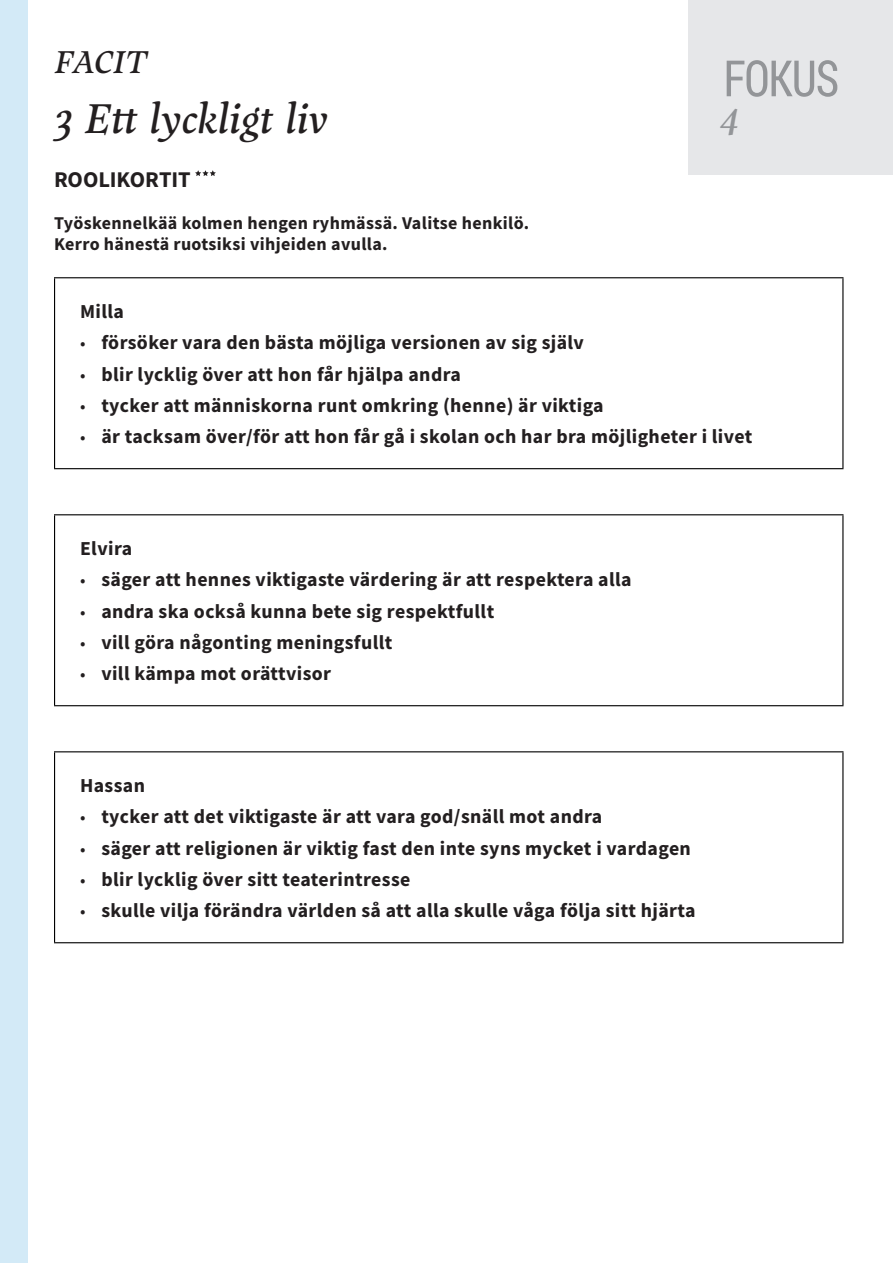
<style>
.page{position:relative;width:893px;height:1263px;background:#fff}
.page>*{position:absolute;margin:0;border:0;box-sizing:border-box;transform-origin:0 0}
.otsikko_kappaleen_m{font:italic 500 43.5px "Maecenas";color:#231f20}
.t1{font:italic 600 36px "Maecenas";color:#939598}
.facit_otsikko{font:italic 500 33px "Maecenas";letter-spacing:-.005em;color:#231f20}
.tehtävän_nimi{font:700 22.5px "Source Sans Pro";letter-spacing:-.005em;color:#231f20}
.leipis{font:700 19.8px "Source Sans Pro";letter-spacing:.02em;color:#231f20}
.tehtävän_anto{font:700 18px/21px "Source Sans Pro";letter-spacing:.02em;color:#231f20}
.s1{font-weight:400;font-size:18px}
</style>
<div class="page">
<div style="left:689px;top:0;width:204px;height:174px;background:#e6e7e9"></div>
<svg style="left:727px;top:60px;width:110px;height:37px"></svg>
<div style="left:0;top:0;width:28px;height:1263px;background:#d3eaf7"></div>
<svg style="left:195px;top:170px;width:21px;height:6px"></svg>
<hr style="left:54px;top:277px;width:789px;height:1px;background:#000">
<hr style="left:54px;top:278px;width:1px;height:190px;background:#000">
<hr style="left:842px;top:278px;width:1px;height:190px;background:#000">
<hr style="left:54px;top:468px;width:789px;height:1px;background:#000">
<hr style="left:54px;top:514px;width:789px;height:1px;background:#000">
<hr style="left:54px;top:515px;width:1px;height:190px;background:#000">
<hr style="left:842px;top:515px;width:1px;height:190px;background:#000">
<hr style="left:54px;top:705px;width:789px;height:1px;background:#000">
<hr style="left:54px;top:751px;width:789px;height:1px;background:#000">
<hr style="left:54px;top:752px;width:1px;height:190px;background:#000">
<hr style="left:842px;top:752px;width:1px;height:190px;background:#000">
<hr style="left:54px;top:942px;width:789px;height:1px;background:#000">
<p class="facit_otsikko" style="left:54px;top:37px;width:94px">FACIT</p>
<p class="otsikko_kappaleen_m" style="left:54px;top:85px;width:276px">3 Ett lyckligt liv</p>
<p class="tehtävän_nimi" style="left:54px;top:164px;width:138px">ROOLIKORTIT</p>
<p class="tehtävän_anto" style="left:54px;top:212px;width:477px">Työskennelkää kolmen hengen ryhmässä. Valitse henkilö.<br>Kerro hänestä ruotsiksi vihjeiden avulla.</p>
<h2 class="t1" style="left:721px;top:87px;width:20px">4</h2>
<p class="leipis" style="left:80px;top:298px;width:45px">Milla</p>
<p class="leipis" style="left:80px;top:329px;width:505px"><span class="s1">•</span> försöker vara den bästa möjliga versionen av sig själv</p>
<p class="leipis" style="left:80px;top:361px;width:382px"><span class="s1">•</span> blir lycklig över att hon får hjälpa andra</p>
<p class="leipis" style="left:80px;top:392px;width:525px"><span class="s1">•</span> tycker att människorna runt omkring (henne) är viktiga</p>
<p class="leipis" style="left:80px;top:423px;width:674px"><span class="s1">•</span> är tacksam över/för att hon får gå i skolan och har bra möjligheter i livet</p>
<p class="leipis" style="left:80px;top:535px;width:54px">Elvira</p>
<p class="leipis" style="left:80px;top:566px;width:553px"><span class="s1">•</span> säger att hennes viktigaste värdering är att respektera alla</p>
<p class="leipis" style="left:80px;top:598px;width:416px"><span class="s1">•</span> andra ska också kunna bete sig respektfullt</p>
<p class="leipis" style="left:80px;top:629px;width:314px"><span class="s1">•</span> vill göra någonting meningsfullt</p>
<p class="leipis" style="left:80px;top:660px;width:253px"><span class="s1">•</span> vill kämpa mot orättvisor</p>
<p class="leipis" style="left:80px;top:772px;width:67px">Hassan</p>
<p class="leipis" style="left:80px;top:803px;width:524px"><span class="s1">•</span> tycker att det viktigaste är att vara god/snäll mot andra</p>
<p class="leipis" style="left:80px;top:835px;width:612px"><span class="s1">•</span> säger att religionen är viktig fast den inte syns mycket i vardagen</p>
<p class="leipis" style="left:80px;top:866px;width:332px"><span class="s1">•</span> blir lycklig över sitt teaterintresse</p>
<p class="leipis" style="left:80px;top:897px;width:617px"><span class="s1">•</span> skulle vilja förändra världen så att alla skulle våga följa sitt hjärta</p>
</div>
